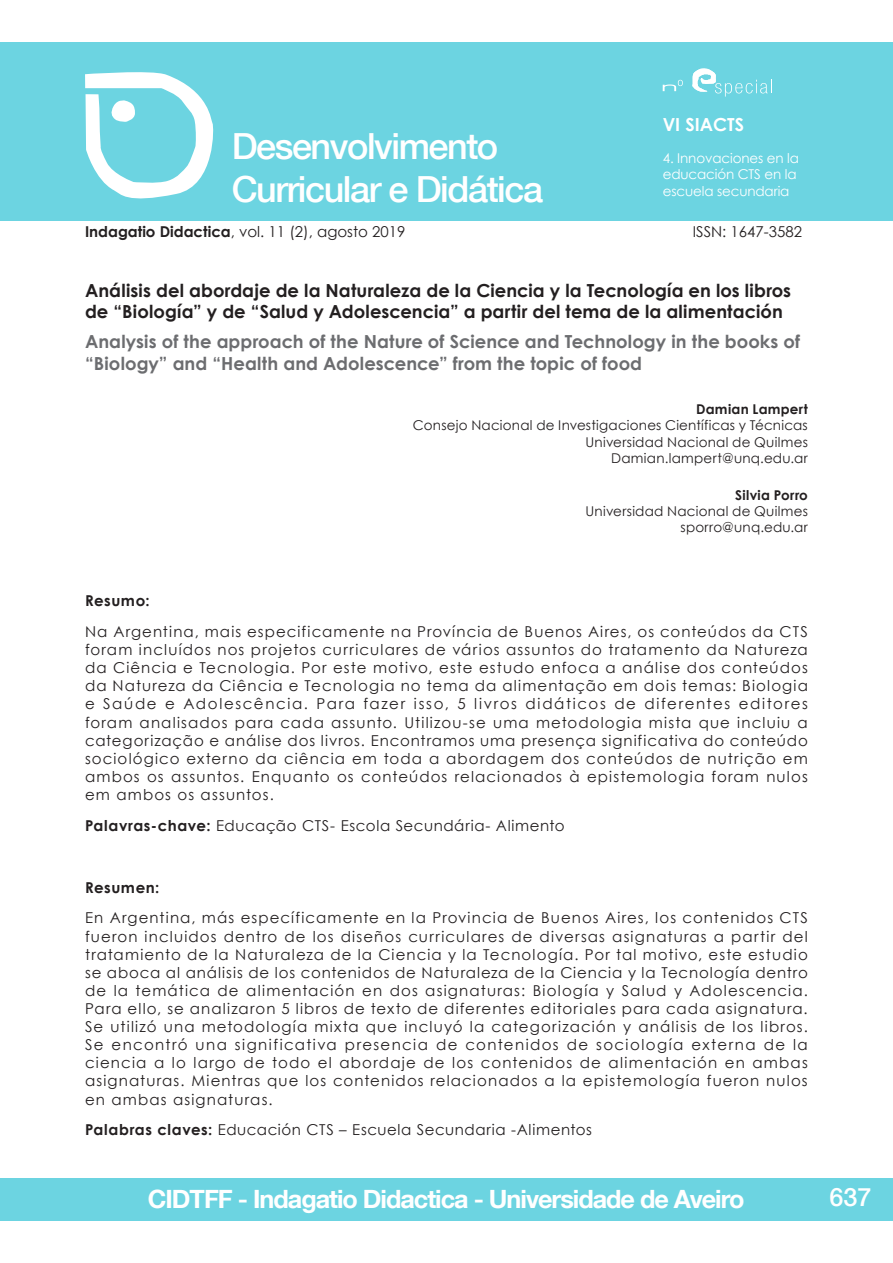
<style>
.page{position:relative;width:893px;height:1263px;background:#fff}
.page>*{position:absolute;margin:0;border:0;box-sizing:border-box;transform-origin:0 0}
.t1{font:500 36px "Helvetica Neue LT Com";letter-spacing:-.04em;color:#fff}
.t2{font:700 25.2px "Helvetica Neue LT Com";letter-spacing:-.04em;color:#fff}
.t3{font:500 25.2px "Helvetica Neue LT Com";color:#fff}
.TitulosPapers{font:700 18px/21.6px "Century Gothic";letter-spacing:.005em;color:#231f20}
.TitulosPapers-2{font:700 18px/21.6px "Century Gothic";letter-spacing:.005em;color:#6c6d70}
.t4{font:700 18px "Century Gothic";color:#fff}
.Resumo{font:15px/18.1px "Century Gothic";letter-spacing:.055em;color:#231f20;text-align:justify}
.Resumo-2{font:15px "Century Gothic";color:#231f20}
.Resumo-3{font:700 15px "Century Gothic";letter-spacing:.035em;color:#231f20}
.afiliação_e_e-mail{font:13.5px "Century Gothic";letter-spacing:.02em;color:#231f20}
.t5{font:13.5px/16.2px "Century Gothic";letter-spacing:-.01em;color:#fff}
.autores{font:700 13.5px "Century Gothic";letter-spacing:.02em;color:#231f20}
.s1{font-weight:700}
</style>
<div class="page">
<div style="left:0;top:43px;width:893px;height:178px;background:#6cd4e1"></div>
<svg style="left:692px;top:68px;width:80px;height:29px"></svg>
<svg style="left:663px;top:80px;width:20px;height:11px"></svg>
<div style="left:0;top:1178px;width:893px;height:42px;background:#6cd4e1"></div>
<svg style="left:85px;top:72px;width:129px;height:127px"></svg>
<p class="t1" style="left:232px;top:124px;width:268px">Desenvolvimento</p>
<p class="t1" style="left:232px;top:168px;width:313px">Curricular e Didática</p>
<p class="t4" style="left:663px;top:111px;width:83px">VI SIACTS</p>
<p class="t5" style="left:663px;top:150px;width:138px">4. Innovaciones en la educación CTS en la escuela secundaria</p>
<p class="Resumo-2" style="left:85px;top:221px;width:322px"><span class="s1">Indagatio Didactica</span>, vol. 11 (2), agosto 2019</p>
<p class="Resumo-2" style="left:693px;top:221px;width:111px">ISSN: 1647-3582</p>
<p class="TitulosPapers" style="left:85px;top:279px;width:708px">Análisis del abordaje de la Naturaleza de la Ciencia y la Tecnología en los libros de “Biología” y de “Salud y Adolescencia” a partir del tema de la alimentación</p>
<p class="TitulosPapers-2" style="left:85px;top:330px;width:717px">Analysis of the approach of the Nature of Science and Technology in the books of “Biology” and “Health and Adolescence” from the topic of food</p>
<p class="autores" style="left:696px;top:399px;width:113px">Damian Lampert</p>
<p class="afiliação_e_e-mail" style="left:413px;top:416px;width:396px">Consejo Nacional de Investigaciones Científicas y Técnicas</p>
<p class="afiliação_e_e-mail" style="left:585px;top:432px;width:224px">Universidad Nacional de Quilmes</p>
<p class="afiliação_e_e-mail" style="left:611px;top:449px;width:198px">Damian.lampert@unq.edu.ar</p>
<p class="autores" style="left:735px;top:485px;width:74px">Silvia Porro</p>
<p class="afiliação_e_e-mail" style="left:585px;top:502px;width:224px">Universidad Nacional de Quilmes</p>
<p class="afiliação_e_e-mail" style="left:680px;top:518px;width:129px">sporro@unq.edu.ar</p>
<p class="Resumo-3" style="left:85px;top:589px;width:66px">Resumo:</p>
<p class="Resumo" style="left:85px;top:622px;width:724px">Na Argentina, mais especificamente na Província de Buenos Aires, os conteúdos da CTS foram incluídos nos projetos curriculares de vários assuntos do tratamento da Natureza da Ciência e Tecnologia. Por este motivo, este estudo enfoca a análise dos conteúdos da Natureza da Ciência e Tecnologia no tema da alimentação em dois temas: Biologia e Saúde e Adolescência. Para fazer isso, 5 livros didáticos de diferentes editores foram analisados para cada assunto. Utilizou-se uma metodologia mista que incluiu a categorização e análise dos livros. Encontramos uma presença significativa do conteúdo sociológico externo da ciência em toda a abordagem dos conteúdos de nutrição em ambos os assuntos. Enquanto os conteúdos relacionados à epistemologia foram nulos em ambos os assuntos.</p>
<p class="Resumo" style="left:85px;top:816px;width:481px"><span class="s1">Palavras-chave:</span> Educação CTS- Escola Secundária- Alimento</p>
<p class="Resumo-3" style="left:85px;top:876px;width:76px">Resumen:</p>
<p class="Resumo" style="left:85px;top:909px;width:724px">En Argentina, más específicamente en la Provincia de Buenos Aires, los contenidos CTS fueron incluidos dentro de los diseños curriculares de diversas asignaturas a partir del tratamiento de la Naturaleza de la Ciencia y la Tecnología. Por tal motivo, este estudio se aboca al análisis de los contenidos de Naturaleza de la Ciencia y la Tecnología dentro de la temática de alimentación en dos asignaturas: Biología y Salud y Adolescencia.<br>Para ello, se analizaron 5 libros de texto de diferentes editoriales para cada asignatura.<br>Se utilizó una metodología mixta que incluyó la categorización y análisis de los libros.<br>Se encontró una significativa presencia de contenidos de sociología externa de la ciencia a lo largo de todo el abordaje de los contenidos de alimentación en ambas asignaturas. Mientras que los contenidos relacionados a la epistemología fueron nulos en ambas asignaturas.</p>
<p class="Resumo" style="left:85px;top:1121px;width:508px"><span class="s1">Palabras claves:</span> Educación CTS – Escuela Secundaria -Alimentos</p>
<p class="t2" style="left:148px;top:1183px;width:598px">CIDTFF - Indagatio Didactica - Universidade de Aveiro</p>
<p class="t3" style="left:829px;top:1181px;width:44px">637</p>
</div>
